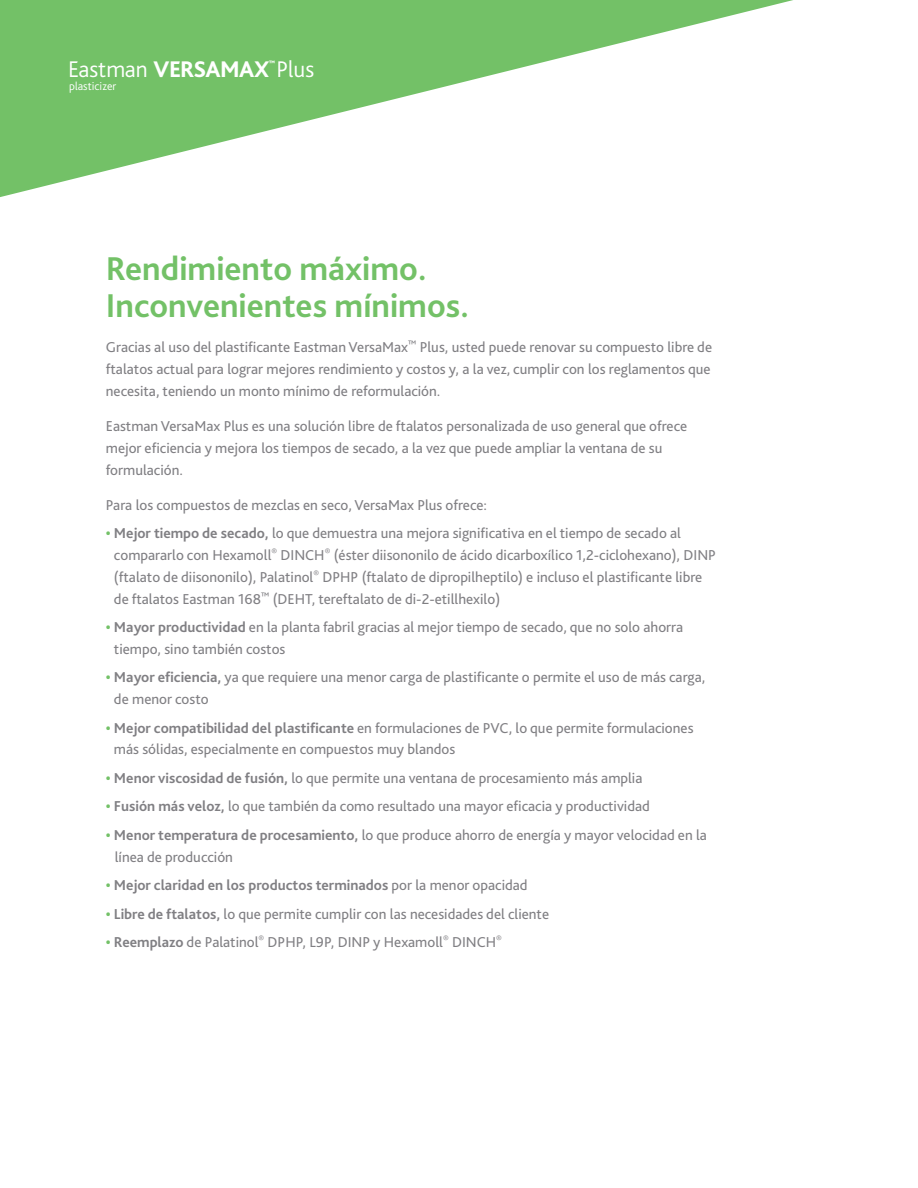
<style>
.page{position:relative;width:918px;height:1188px;background:#fff}
.page>*{position:absolute;margin:0;border:0;box-sizing:border-box;transform-origin:0 0}
.t1{font:700 34.5px/37.5px "Bliss Pro";color:#73c167}
.t2{font:300 23.7px "Bliss";color:#fff}
.t3{font:15px/21.8px "Bliss Pro";color:#807f83}
.t4{font:700 15px "Bliss Pro";color:#807f83}
.t5{font:300 11.85px "Bliss";color:#fff}
.t6{font:800 6.75px "Bliss";color:#fff}
.s1{font-weight:800}
.s2{font-weight:700;color:#73c167}
.s3{font-weight:700}
.s4{color:#73c167}
.s5{font-weight:400}
</style>
<div class="page">
<svg style="left:0;top:0;width:793px;height:197px;fill:#73c167"></svg>
<h2 class="t2" style="left:68px;top:56px;width:248px">Eastman <span class="s1">VERSAMAX</span> Plus</h2>
<p class="t6" style="left:269px;top:60px;width:7px">™</p>
<p class="t5" style="left:69px;top:80px;width:48px">plasticizer</p>
<h1 class="t1" style="left:106px;top:249px;width:365px">Rendimiento máximo.<br>Inconvenientes mínimos.</h1>
<p class="t3" style="left:106px;top:336px;width:608px;text-align:justify">Gracias al uso del plastificante Eastman VersaMax<sup>™</sup> Plus, usted puede renovar su compuesto libre de ftalatos actual para lograr mejores rendimiento y costos y, a la vez, cumplir con los reglamentos que necesita, teniendo un monto mínimo de reformulación.</p>
<p class="t3" style="left:106px;top:415px;width:583px">Eastman VersaMax Plus es una solución libre de ftalatos personalizada de uso general que ofrece mejor eficiencia y mejora los tiempos de secado, a la vez que puede ampliar la ventana de su formulación.</p>
<p class="t3" style="left:106px;top:494px;width:383px">Para los compuestos de mezclas en seco, VersaMax Plus ofrece:</p>
<p class="t3" style="left:114px;top:522px;width:604px;text-indent:-8px"><span class="s2">•</span> <span class="s3">Mejor tiempo de secado,</span> lo que demuestra una mejora significativa en el tiempo de secado al compararlo con Hexamoll<sup>®</sup> DINCH<sup>®</sup> (éster diisononilo de ácido dicarboxílico 1,2-ciclohexano), DINP (ftalato de diisononilo), Palatinol<sup>®</sup> DPHP (ftalato de dipropilheptilo) e incluso el plastificante libre de ftalatos Eastman 168<sup>™</sup> (DEHT, tereftalato de di-2-etillhexilo)</p>
<p class="t3" style="left:114px;top:616px;width:571px;text-indent:-8px"><span class="s2">•</span> <span class="s3">Mayor productividad</span> en la planta fabril gracias al mejor tiempo de secado, que no solo ahorra tiempo, sino también costos</p>
<p class="t3" style="left:114px;top:666px;width:593px;text-indent:-8px"><span class="s2">•</span> <span class="s3">Mayor eficiencia,</span> ya que requiere una menor carga de plastificante o permite el uso de más carga, de menor costo</p>
<p class="t3" style="left:114px;top:716px;width:581px;text-indent:-8px"><span class="s2">•</span> <span class="s3">Mejor compatibilidad del plastificante</span> en formulaciones de PVC, lo que permite formulaciones más sólidas, especialmente en compuestos muy blandos</p>
<p class="t3" style="left:106px;top:767px;width:538px"><span class="s2">•</span> <span class="s3">Menor viscosidad de fusión,</span> lo que permite una ventana de procesamiento más amplia</p>
<p class="t3" style="left:106px;top:795px;width:546px"><span class="s2">•</span> <span class="s3">Fusión más veloz,</span> lo que también da como resultado una mayor eficacia y productividad</p>
<p class="t3" style="left:115px;top:824px;width:594px;text-indent:-9px"><span class="s2">•</span> <span class="s3">Menor temperatura de procesamiento,</span> lo que produce ahorro de energía y mayor velocidad en la línea de producción</p>
<p class="t4" style="left:106px;top:876px;width:423px"><span class="s4">•</span> Mejor claridad en los productos terminados <span class="s5">por la menor opacidad</span></p>
<p class="t3" style="left:106px;top:902px;width:445px"><span class="s2">•</span> <span class="s3">Libre de ftalatos,</span> lo que permite cumplir con las necesidades del cliente</p>
<p class="t3" style="left:106px;top:931px;width:398px"><span class="s2">•</span> <span class="s3">Reemplazo</span> de Palatinol<sup>®</sup> DPHP, L9P, DINP y Hexamoll<sup>®</sup> DINCH<sup>®</sup></p>
</div>
